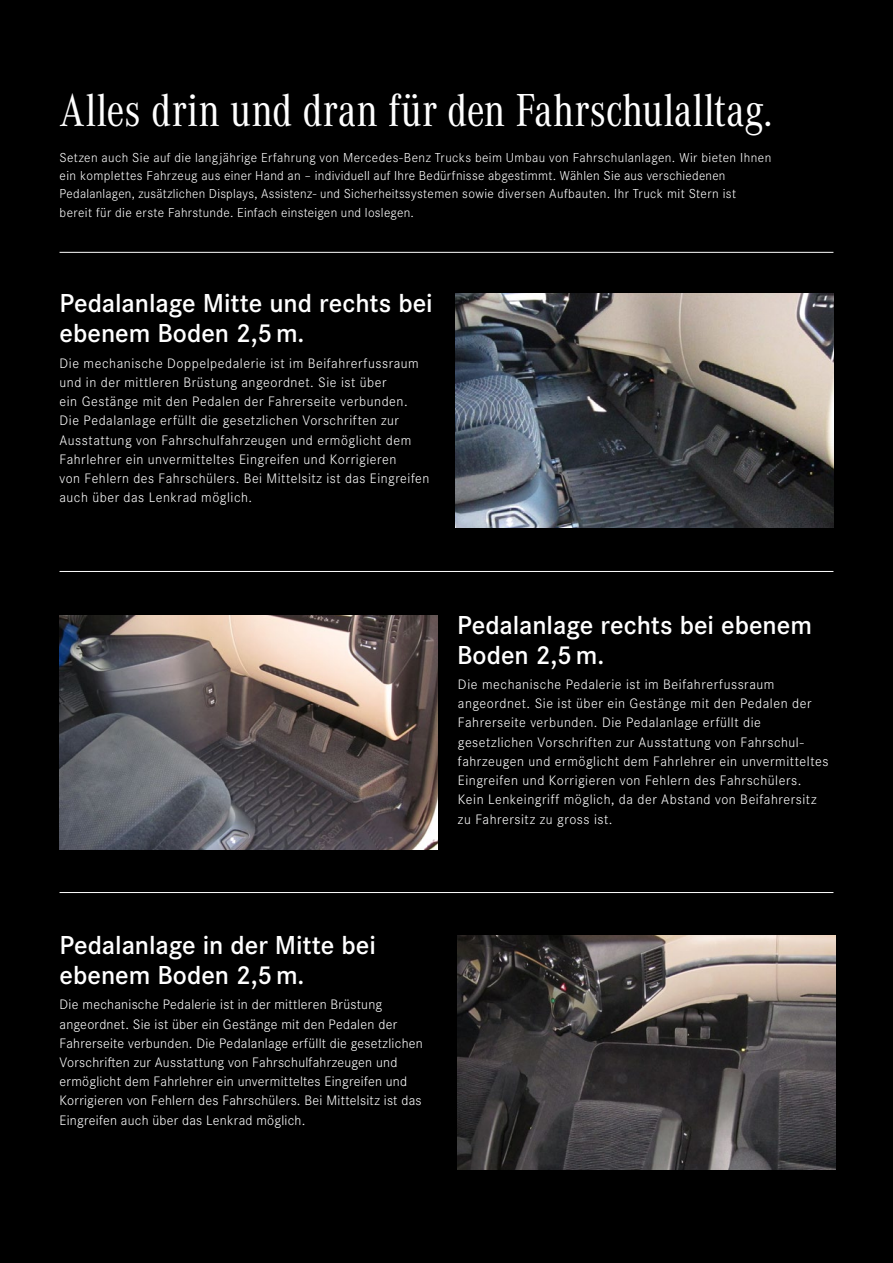
<style>
.page{position:relative;width:893px;height:1263px;background:#000}
.page>*{position:absolute;margin:0;border:0;box-sizing:border-box;transform-origin:0 0}
.t1{font:48px "Daimler CAC";color:#fff}
.t2{font:600 27px/30px "Daimler CS";color:#fff}
.t3{font:300 14.25px/19.2px "Daimler CS";letter-spacing:.035em;color:#fff}
.t4{font:300 14.25px/19.2px "Daimler CS";letter-spacing:.015em;color:#fff}
.t5{font:300 13.5px/18.1px "Daimler CS";letter-spacing:.025em;color:#fff}
</style>
<div class="page">
<img style="left:455px;top:293px;width:378px;height:234px">
<hr style="left:60px;top:252px;width:773px;height:1px;background:#fff">
<img style="left:60px;top:616px;width:378px;height:233px">
<hr style="left:60px;top:571px;width:773px;height:1px;background:#fff">
<img style="left:457px;top:935px;width:379px;height:234px">
<hr style="left:60px;top:892px;width:773px;height:1px;background:#fff">
<h1 class="t1" style="left:60px;top:76px;width:714px">Alles drin und dran für den Fahrschulalltag.</h1>
<p class="t5" style="left:60px;top:148px;width:713px">Setzen auch Sie auf die langjährige Erfahrung von Mercedes-Benz Trucks beim Umbau von Fahrschulanlagen. Wir bieten Ihnen ein komplettes Fahrzeug aus einer Hand an – individuell auf Ihre Bedürfnisse abgestimmt. Wählen Sie aus verschiedenen Pedalanlagen, zusätzlichen Displays, Assistenz- und Sicherheitssystemen sowie diversen Aufbauten. Ihr Truck mit Stern ist bereit für die erste Fahrstunde. Einfach einsteigen und loslegen.</p>
<h2 class="t2" style="left:60px;top:286px;width:375px">Pedalanlage Mitte und rechts bei ebenem Boden 2,5 m.</h2>
<p class="t3" style="left:60px;top:352px;width:371px">Die mechanische Doppelpedalerie ist im Beifahrerfussraum und in der mittleren Brüstung angeordnet. Sie ist über<br>ein Gestänge mit den Pedalen der Fahrerseite verbunden.<br>Die Pedalanlage erfüllt die gesetzlichen Vorschriften zur Ausstattung von Fahrschulfahrzeugen und ermöglicht dem Fahrlehrer ein unvermitteltes Eingreifen und Korrigieren<br>von Fehlern des Fahrschülers. Bei Mittelsitz ist das Eingreifen auch über das Lenkrad möglich.</p>
<h2 class="t2" style="left:457px;top:608px;width:356px">Pedalanlage rechts bei ebenem<br>Boden 2,5 m.</h2>
<p class="t3" style="left:458px;top:674px;width:372px">Die mechanische Pedalerie ist im Beifahrerfussraum angeordnet. Sie ist über ein Gestänge mit den Pedalen der Fahrerseite verbunden. Die Pedalanlage erfüllt die gesetzlichen Vorschriften zur Ausstattung von Fahrschul&shy;fahrzeugen und ermöglicht dem Fahrlehrer ein unvermitteltes Eingreifen und Korrigieren von Fehlern des Fahrschülers.<br>Kein Lenkeingriff möglich, da der Abstand von Beifahrersitz zu Fahrersitz zu gross ist.</p>
<h2 class="t2" style="left:60px;top:928px;width:318px">Pedalanlage in der Mitte bei ebenem Boden 2,5 m.</h2>
<p class="t4" style="left:60px;top:994px;width:365px">Die mechanische Pedalerie ist in der mittleren Brüstung angeordnet. Sie ist über ein Gestänge mit den Pedalen der Fahrerseite verbunden. Die Pedalanlage erfüllt die gesetzlichen Vorschriften zur Ausstattung von Fahrschulfahrzeugen und ermöglicht dem Fahrlehrer ein unvermitteltes Eingreifen und Korrigieren von Fehlern des Fahrschülers. Bei Mittelsitz ist das Eingreifen auch über das Lenkrad möglich.</p>
</div>
